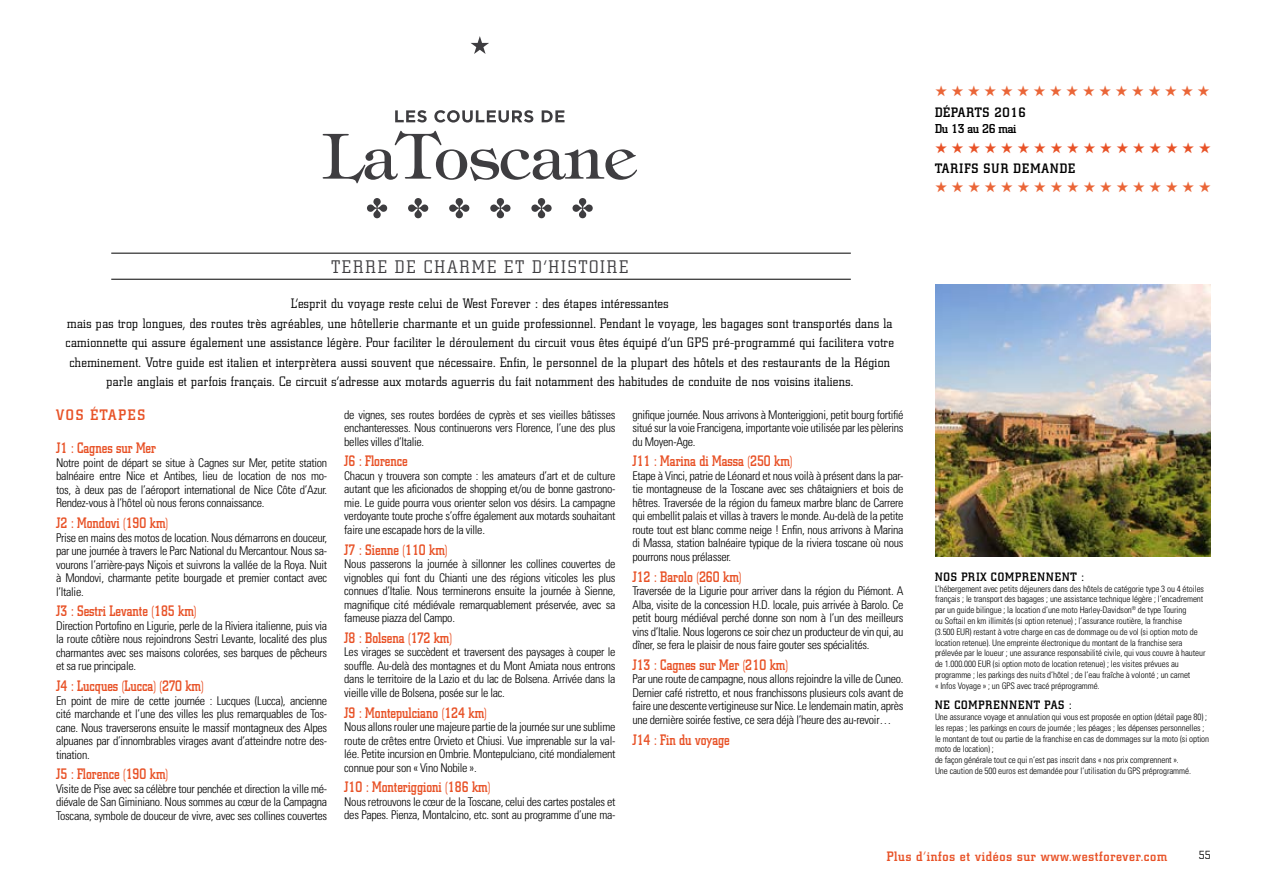
<style>
.page{position:relative;width:1265px;height:893px;background:#fff}
.page>*{position:absolute;margin:0;border:0;box-sizing:border-box;transform-origin:0 0}
.t1{font:300 18px "City";letter-spacing:.13em;color:#3e3d40}
.t2{font:500 15px "City";color:#e85227;scale:.85 1}
.t3{font:15px "Zapf Dingbats ITC";color:#ea6537}
.t4{font:15px "Zapf Dingbats ITC";color:#e85227}
.t5{font:500 15px "City";letter-spacing:.12em;color:#e85227}
.t6{font:300 13.5px/19.5px "City";letter-spacing:.025em;color:#000;text-align:center}
.t7{font:500 13.5px "City";letter-spacing:.05em;color:#e85227}
.t8{font:500 13.5px "City";letter-spacing:.07em;color:#000}
.t9{font:500 13.5px "City";letter-spacing:.05em;color:#000}
.t10{font:500 12.75px "City";letter-spacing:-.025em;color:#000}
.t11{font:300 condensed 12px/13.5px "Univers";letter-spacing:-.025em;color:#000;text-align:justify}
.t12{font:500 12px "City";letter-spacing:.08em;color:#000}
.t13{font:300 12px "City";color:#000}
.t14{font:300 condensed 9px/10.8px "Univers";letter-spacing:-.01em;color:#000}
</style>
<div class="page">
<img style="left:935px;top:285px;width:276px;height:271px">
<svg style="left:471px;top:36px;width:18px;height:18px"></svg>
<hr style="left:111px;top:253px;width:740px;height:1px;background:#000">
<hr style="left:111px;top:279px;width:740px;height:1px;background:#000">
<svg style="left:395px;top:110px;width:32px;height:13px"></svg>
<svg style="left:434px;top:110px;width:99px;height:13px"></svg>
<svg style="left:542px;top:110px;width:23px;height:12px"></svg>
<svg style="left:323px;top:131px;width:314px;height:52px"></svg>
<svg style="left:449px;top:198px;width:20px;height:20px"></svg>
<svg style="left:408px;top:198px;width:20px;height:20px"></svg>
<svg style="left:367px;top:198px;width:20px;height:20px"></svg>
<svg style="left:572px;top:198px;width:21px;height:20px"></svg>
<svg style="left:531px;top:198px;width:21px;height:20px"></svg>
<svg style="left:490px;top:198px;width:21px;height:20px"></svg>
<p class="t1" style="left:331px;top:257px;width:298px">TERRE DE CHARME ET D’HISTOIRE</p>
<p class="t6" style="left:66px;top:294px;width:830px">L’esprit du voyage reste celui de West Forever : des étapes intéressantes<br>mais pas trop longues, des routes très agréables, une hôtellerie charmante et un guide professionnel. Pendant le voyage, les bagages sont transportés dans la camionnette qui assure également une assistance légère. Pour faciliter le déroulement du circuit vous êtes équipé d’un GPS pré-programmé qui facilitera votre cheminement. Votre guide est italien et interprètera aussi souvent que nécessaire. Enfin, le personnel de la plupart des hôtels et des restaurants de la Région parle anglais et parfois français. Ce circuit s’adresse aux motards aguerris du fait notamment des habitudes de conduite de nos voisins italiens.</p>
<p class="t5" style="left:56px;top:407px;width:91px">VOS ÉTAPES</p>
<p class="t2" style="left:56px;top:440px;width:119px">J1 : Cagnes sur Mer</p>
<p class="t11" style="left:56px;top:456px;width:273px">Notre point de départ se situe à Cagnes sur Mer, petite station balnéaire entre Nice et Antibes, lieu de location de nos mo&shy;tos, à deux pas de l’aéroport international de Nice Côte d’Azur.<br>Rendez-vous à l’hôtel où nous ferons connaissance.</p>
<p class="t2" style="left:56px;top:515px;width:133px">J2 : Mondovi (190 km)</p>
<p class="t11" style="left:56px;top:531px;width:273px">Prise en mains des motos de location. Nous démarrons en douceur, par une journée à travers le Parc National du Mercantour. Nous sa&shy;vourons l’arrière-pays Niçois et suivrons la vallée de la Roya. Nuit à Mondovi, charmante petite bourgade et premier contact avec l’Italie.</p>
<p class="t2" style="left:56px;top:603px;width:167px">J3 : Sestri Levante (185 km)</p>
<p class="t11" style="left:56px;top:619px;width:273px">Direction Portofino en Ligurie, perle de la Riviera italienne, puis via la route côtière nous rejoindrons Sestri Levante, localité des plus charmantes avec ses maisons colorées, ses barques de pêcheurs et sa rue principale.</p>
<p class="t2" style="left:56px;top:678px;width:175px">J4 : Lucques (Lucca) (270 km)</p>
<p class="t11" style="left:56px;top:694px;width:273px">En point de mire de cette journée : Lucques (Lucca), ancienne cité marchande et l’une des villes les plus remarquables de Tos&shy;cane. Nous traverserons ensuite le massif montagneux des Alpes alpuanes par d’innombrables virages avant d’atteindre notre des&shy;tination.</p>
<p class="t2" style="left:56px;top:766px;width:133px">J5 : Florence (190 km)</p>
<p class="t11" style="left:56px;top:782px;width:273px">Visite de Pise avec sa célèbre tour penchée et direction la ville mé&shy;diévale de San Giminiano. Nous sommes au cœur de la Campagna Toscana, symbole de douceur de vivre, avec ses collines couvertes</p>
<p class="t11" style="left:344px;top:408px;width:273px">de vignes, ses routes bordées de cyprès et ses vieilles bâtisses enchanteresses. Nous continuerons vers Florence, l’une des plus belles villes d’Italie.</p>
<p class="t2" style="left:344px;top:453px;width:76px">J6 : Florence</p>
<p class="t11" style="left:344px;top:469px;width:273px">Chacun y trouvera son compte : les amateurs d’art et de culture autant que les aficionados de shopping et/ou de bonne gastrono&shy;mie. Le guide pourra vous orienter selon vos désirs. La campagne verdoyante toute proche s’offre également aux motards souhaitant faire une escapade hors de la ville.</p>
<p class="t2" style="left:344px;top:541px;width:123px">J7 : Sienne (110 km)</p>
<p class="t11" style="left:344px;top:557px;width:273px">Nous passerons la journée à sillonner les collines couvertes de vignobles qui font du Chianti une des régions viticoles les plus connues d’Italie. Nous terminerons ensuite la journée à Sienne, magnifique cité médiévale remarquablement préservée, avec sa fameuse piazza del Campo.</p>
<p class="t2" style="left:344px;top:629px;width:128px">J8 : Bolsena (172 km)</p>
<p class="t11" style="left:344px;top:645px;width:273px">Les virages se succèdent et traversent des paysages à couper le souffle. Au-delà des montagnes et du Mont Amiata nous entrons dans le territoire de la Lazio et du lac de Bolsena. Arrivée dans la vieille ville de Bolsena, posée sur le lac.</p>
<p class="t2" style="left:344px;top:704px;width:169px">J9 : Montepulciano (124 km)</p>
<p class="t11" style="left:344px;top:720px;width:273px">Nous allons rouler une majeure partie de la journée sur une sublime route de crêtes entre Orvieto et Chiusi. Vue imprenable sur la val&shy;lée. Petite incursion en Ombrie. Montepulciano, cité mondialement connue pour son « Vino Nobile ».</p>
<p class="t2" style="left:344px;top:779px;width:173px">J10 : Monteriggioni (186 km)</p>
<p class="t11" style="left:344px;top:795px;width:273px">Nous retrouvons le cœur de la Toscane, celui des cartes postales et des Papes. Pienza, Montalcino, etc. sont au programme d’une ma-</p>
<p class="t11" style="left:632px;top:408px;width:273px">gnifique journée. Nous arrivons à Monteriggioni, petit bourg fortifié situé sur la voie Francigena, importante voie utilisée par les pèlerins du Moyen-Age.</p>
<p class="t2" style="left:632px;top:453px;width:190px">J11 : Marina di Massa (250 km)</p>
<p class="t11" style="left:632px;top:469px;width:273px">Etape à Vinci, patrie de Léonard et nous voilà à présent dans la par&shy;tie montagneuse de la Toscane avec ses châtaigniers et bois de hêtres. Traversée de la région du fameux marbre blanc de Carrere qui embellit palais et villas à travers le monde. Au-delà de la petite route tout est blanc comme neige ! Enfin, nous arrivons à Marina di Massa, station balnéaire typique de la riviera toscane où nous pourrons nous prélasser.</p>
<p class="t2" style="left:632px;top:568px;width:130px">J12 : Barolo (260 km)</p>
<p class="t11" style="left:632px;top:584px;width:273px">Traversée de la Ligurie pour arriver dans la région du Piémont. A Alba, visite de la concession H.D. locale, puis arrivée à Barolo. Ce petit bourg médiéval perché donne son nom à l’un des meilleurs vins d’Italie. Nous logerons ce soir chez un producteur de vin qui, au dîner, se fera le plaisir de nous faire gouter ses spécialités.</p>
<p class="t2" style="left:632px;top:656px;width:185px">J13 : Cagnes sur Mer (210 km)</p>
<p class="t11" style="left:632px;top:672px;width:273px">Par une route de campagne, nous allons rejoindre la ville de Cuneo.<br>Dernier café ristretto, et nous franchissons plusieurs cols avant de faire une descente vertigineuse sur Nice. Le lendemain matin, après une dernière soirée festive, ce sera déjà l’heure des au-revoir…</p>
<p class="t2" style="left:632px;top:731px;width:116px">J14 : Fin du voyage</p>
<p class="t3" style="left:935px;top:84px;width:276px">★ ★ ★ ★ ★ ★ ★ ★ ★ ★ ★ ★ ★ ★ ★ ★ ★</p>
<p class="t9" style="left:935px;top:105px;width:92px">DÉPARTS 2016</p>
<p class="t10" style="left:935px;top:122px;width:83px">Du 13 au 26 mai</p>
<p class="t4" style="left:935px;top:140px;width:277px">★ ★ ★ ★ ★ ★ ★ ★ ★ ★ ★ ★ ★ ★ ★ ★ ★</p>
<p class="t8" style="left:935px;top:161px;width:142px">TARIFS SUR DEMANDE</p>
<p class="t3" style="left:935px;top:180px;width:277px">★ ★ ★ ★ ★ ★ ★ ★ ★ ★ ★ ★ ★ ★ ★ ★ ★</p>
<p class="t12" style="left:935px;top:570px;width:150px">NOS PRIX COMPRENNENT :</p>
<p class="t14" style="left:935px;top:583px;width:272px">L’hébergement avec petits déjeuners dans des hôtels de catégorie type 3 ou 4 étoiles français ; le transport des bagages ; une assistance technique légère ; l’encadrement par un guide bilingue ; la location d’une moto Harley-Davidson<sup>®</sup> de type Touring<br>ou Softail en km illimités (si option retenue) ; l’assurance routière, la franchise<br>(3.500 EUR) restant à votre charge en cas de dommage ou de vol (si option moto de location retenue). Une empreinte électronique du montant de la franchise sera prélevée par le loueur ; une assurance responsabilité civile, qui vous couvre à hauteur de 1.000.000 EUR (si option moto de location retenue) ; les visites prévues au programme ; les parkings des nuits d’hôtel ; de l’eau fraîche à volonté ; un carnet<br>« Infos Voyage » ; un GPS avec tracé préprogrammé.</p>
<p class="t12" style="left:935px;top:698px;width:138px">NE COMPRENNENT PAS :</p>
<p class="t14" style="left:935px;top:711px;width:276px">Une assurance voyage et annulation qui vous est proposée en option (détail page 80) ; les repas ; les parkings en cours de journée ; les péages ; les dépenses personnelles ; le montant de tout ou partie de la franchise en cas de dommages sur la moto (si option moto de location) ;<br>de façon générale tout ce qui n’est pas inscrit dans « nos prix comprennent ».<br>Une caution de 500 euros est demandée pour l’utilisation du GPS préprogrammé.</p>
<p class="t7" style="left:887px;top:848px;width:282px">Plus d’infos et vidéos sur www.westforever.com</p>
<p class="t13" style="left:1199px;top:849px;width:13px">55</p>
</div>
